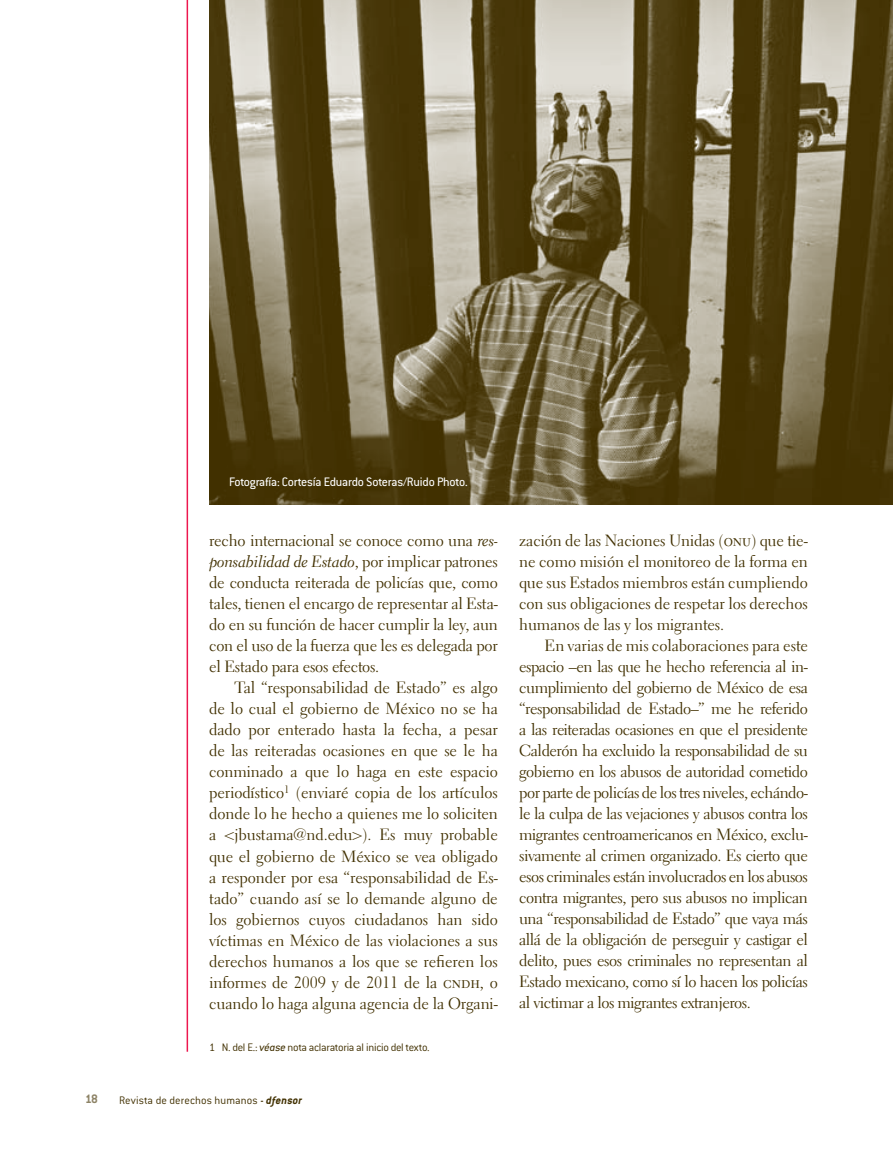
<style>
.page{position:relative;width:893px;height:1170px;background:#fff}
.page>*{position:absolute;margin:0;border:0;box-sizing:border-box;transform-origin:0 0}
.t1{font:16.2px/21px "Electra LT Std";letter-spacing:-.015em;color:#413000;text-align:justify}
.t2{font:16.2px "Electra LT Std Cursive";letter-spacing:-.015em;color:#413000}
.t3{font:13.5px "Conduit ITC Std";letter-spacing:-.01em;color:#fff}
.t4{font:700 13.5px "Conduit ITC Std";color:#8d8366}
.t5{font:300 12px "Conduit ITC Std";color:#413000}
.s1{font-family:"Electra LT Std Cursive"}
.s2{font-family:"Electra LT Std"}
.s3{font-weight:400;font-style:italic}
.s4{font-weight:500}
.s5{font-weight:700;font-style:italic}
</style>
<div class="page">
<hr style="left:187px;top:0;width:1px;height:1051px;background:#ed174f">
<img style="left:209px;top:0;width:684px;height:504px">
<p class="t3" style="left:229px;top:474px;width:240px">Fotografía: Cortesía Eduardo Soteras/Ruido Photo.</p>
<p class="t1" style="left:209px;top:530px;width:290px">recho internacional se conoce como una <span class="s1">res-</span></p>
<p class="t2" style="left:209px;top:552px;width:290px">ponsabilidad de Estado<span class="s2">, por implicar patrones</span></p>
<p class="t1" style="left:209px;top:572px;width:290px">de conducta reiterada de policías que, como tales, tienen el encargo de representar al Esta&shy;do en su función de hacer cumplir la ley, aun con el uso de la fuerza que les es delegada por el Estado para esos efectos.</p>
<p class="t1" style="left:209px;top:677px;width:290px;text-indent:26px">Tal “responsabilidad de Estado” es algo de lo cual el gobierno de México no se ha dado por enterado hasta la fecha, a pesar de las reiteradas ocasiones en que se le ha conminado a que lo haga en este espacio periodístico<sup>1</sup> (enviaré copia de los artículos donde lo he hecho a quienes me lo soliciten a &lt;jbustama@nd.edu&gt;). Es muy probable que el gobierno de México se vea obligado a responder por esa “responsabilidad de Es&shy;tado” cuando así se lo demande alguno de los gobiernos cuyos ciudadanos han sido víctimas en México de las violaciones a sus derechos humanos a los que se refieren los informes de 2009 y de 2011 de la cndh, o cuando lo haga alguna agencia de la Organi-</p>
<p class="t5" style="left:209px;top:1040px;width:222px">1 N. del E.: <span class="s3">véase</span> nota aclaratoria al inicio del texto.</p>
<p class="t4" style="left:85px;top:1090px;width:14px">18</p>
<p class="t5" style="left:119px;top:1092px;width:185px">Revista de derechos humanos <span class="s4">-</span> <span class="s5">dfensor</span></p>
<p class="t1" style="left:519px;top:530px;width:290px">zación de las Naciones Unidas (onu) que tie&shy;ne como misión el monitoreo de la forma en que sus Estados miembros están cumpliendo con sus obligaciones de respetar los derechos humanos de las y los migrantes.</p>
<p class="t1" style="left:519px;top:635px;width:290px;text-indent:26px">En varias de mis colaboraciones para este espacio –en las que he hecho referencia al in&shy;cumplimiento del gobierno de México de esa “responsabilidad de Estado–” me he referido a las reiteradas ocasiones en que el presidente Calderón ha excluido la responsabilidad de su gobierno en los abusos de autoridad cometido por parte de policías de los tres niveles, echándo&shy;le la culpa de las vejaciones y abusos contra los migrantes centroamericanos en México, exclu&shy;sivamente al crimen organizado. Es cierto que esos criminales están involucrados en los abusos contra migrantes, pero sus abusos no implican una “responsabilidad de Estado” que vaya más allá de la obligación de perseguir y castigar el delito, pues esos criminales no representan al Estado mexicano, como sí lo hacen los policías al victimar a los migrantes extranjeros.</p>
</div>
